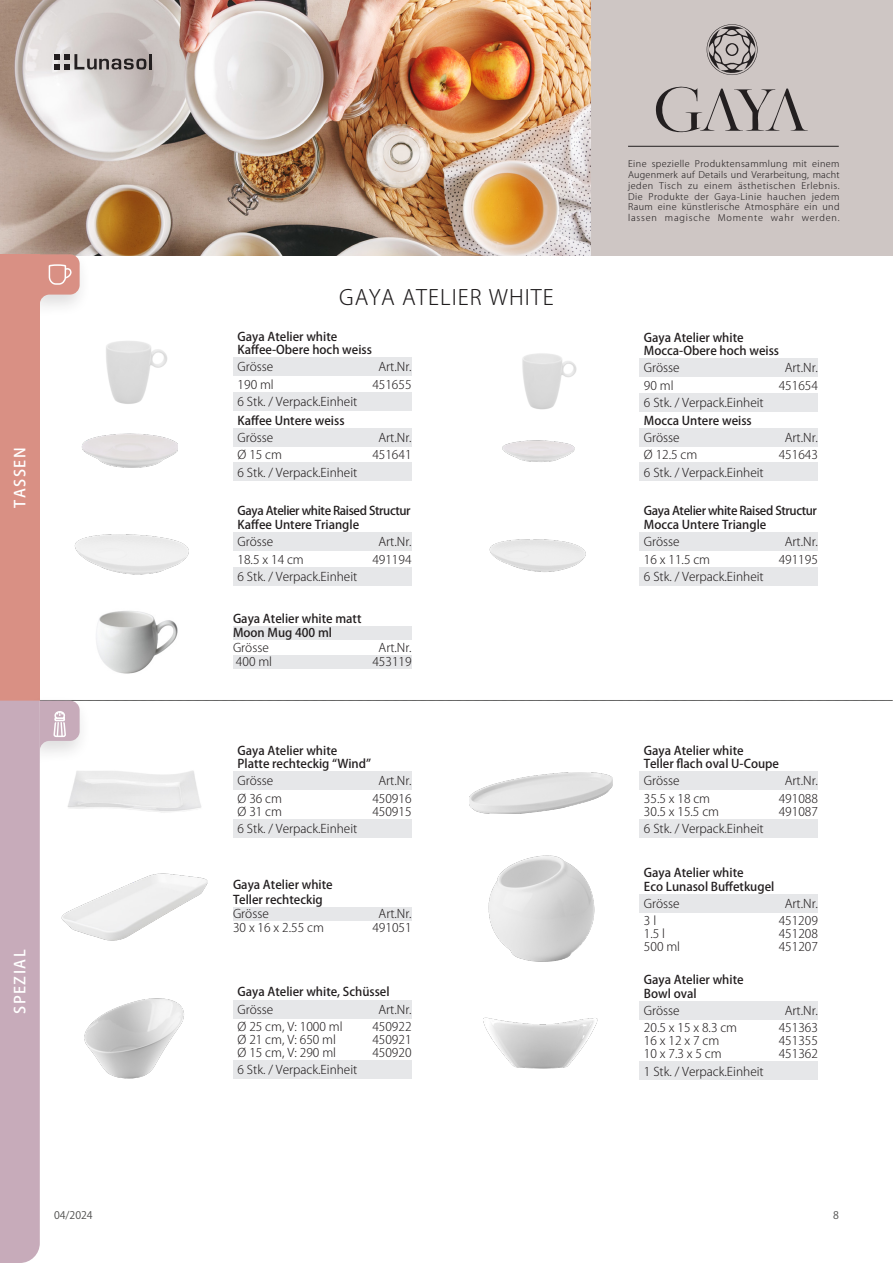
<style>
.page{position:relative;width:893px;height:1263px;background:#fff}
.page>*{position:absolute;margin:0;border:0;box-sizing:border-box;transform-origin:0 0}
.t1{font:300 21px "Koz Go Pr 6 N";letter-spacing:.05em;color:#201d1e}
.t2{font:500 15px "Koz Go Pr 6 N";letter-spacing:.1em;color:#fff}
.Even{font:300 12px "Koz Go Pr 6 N";color:#231f20}
.Even-2{font:500 12px "Koz Go Pr 6 N";color:#231f20}
.Even-3{font:500 12px/14.4px "Koz Go Pr 6 N";letter-spacing:-.03em;color:#231f20}
.Odd{font:500 12px "Koz Go Pr 6 N";color:#231f20}
.Odd-2{font:300 12px "Koz Go Pr 6 N";color:#231f20}
.t3{font:10.5px "Koz Go Pr 6 N";color:#4d4d4c}
.t4{font:300 9px/10.8px "Koz Go Pr 6 N";letter-spacing:.09em;color:#231f20;text-align:justify}
</style>
<div class="page">
<div style="left:589px;top:0;width:304px;height:255px;background:#cec6c4"></div>
<hr style="left:628px;top:146px;width:211px;height:1px;background:#231f20">
<img style="left:0;top:0;width:590px;height:255px">
<svg style="left:655px;top:86px;width:153px;height:47px"></svg>
<svg style="left:706px;top:24px;width:51px;height:51px"></svg>
<hr style="left:149px;top:54px;width:3px;height:15px;background:#231f20">
<svg style="left:54px;top:54px;width:92px;height:15px"></svg>
<div style="left:23px;top:248px;width:69px;height:74px;background:#231f20;opacity:.15"></div>
<div style="left:0;top:254px;width:40px;height:447px;background:#d99084"></div>
<svg style="left:40px;top:254px;width:40px;height:50px;background:#dea9a0"></svg>
<div style="left:23px;top:694px;width:69px;height:74px;background:#231f20;opacity:.15"></div>
<svg style="left:0;top:700px;width:893px;height:563px"></svg>
<div style="left:233px;top:532px;width:179px;height:19px;background:#e6e7e9"></div>
<div style="left:233px;top:567px;width:179px;height:18px;background:#e6e7e9"></div>
<img style="left:74px;top:534px;width:115px;height:41px">
<div style="left:639px;top:532px;width:179px;height:19px;background:#e6e7e9"></div>
<div style="left:639px;top:567px;width:179px;height:18px;background:#e6e7e9"></div>
<img style="left:489px;top:539px;width:97px;height:33px">
<div style="left:639px;top:359px;width:179px;height:18px;background:#e6e7e9"></div>
<div style="left:639px;top:393px;width:179px;height:18px;background:#e6e7e9"></div>
<img style="left:522px;top:353px;width:55px;height:57px">
<div style="left:639px;top:428px;width:179px;height:18px;background:#e6e7e9"></div>
<div style="left:639px;top:463px;width:179px;height:18px;background:#e6e7e9"></div>
<img style="left:502px;top:440px;width:72px;height:22px">
<img style="left:106px;top:341px;width:61px;height:63px">
<div style="left:233px;top:358px;width:179px;height:18px;background:#e6e7e9"></div>
<div style="left:233px;top:392px;width:179px;height:18px;background:#e6e7e9"></div>
<div style="left:233px;top:428px;width:179px;height:18px;background:#e6e7e9"></div>
<div style="left:233px;top:463px;width:179px;height:18px;background:#e6e7e9"></div>
<img style="left:82px;top:433px;width:96px;height:35px">
<div style="left:639px;top:772px;width:179px;height:18px;background:#e6e7e9"></div>
<div style="left:639px;top:819px;width:179px;height:18px;background:#e6e7e9"></div>
<img style="left:470px;top:773px;width:142px;height:41px">
<div style="left:639px;top:1001px;width:179px;height:18px;background:#e6e7e9"></div>
<div style="left:639px;top:1062px;width:179px;height:18px;background:#e6e7e9"></div>
<img style="left:480px;top:1008px;width:122px;height:65px">
<div style="left:233px;top:1000px;width:179px;height:18px;background:#e6e7e9"></div>
<div style="left:233px;top:1060px;width:179px;height:18px;background:#e6e7e9"></div>
<img style="left:80px;top:997px;width:109px;height:83px">
<img style="left:96px;top:611px;width:82px;height:63px">
<div style="left:233px;top:626px;width:179px;height:14px;background:#e6e7e9"></div>
<div style="left:233px;top:655px;width:179px;height:14px;background:#e6e7e9"></div>
<p class="t2" style="left:12px;top:507px;width:62px;rotate:-90deg">TASSEN</p>
<p class="t2" style="left:12px;top:1014px;width:66px;rotate:-90deg">SPEZIAL</p>
<p class="t4" style="left:628px;top:159px;width:213px">Eine spezielle Produktensammlung mit einem Augenmerk auf Details und Verarbeitung, macht jeden Tisch zu einem ästhetischen Erlebnis.<br>Die Produkte der Gaya-Linie hauchen jedem Raum eine künstlerische Atmosphäre ein und lassen magische Momente wahr werden.</p>
<p class="t1" style="left:339px;top:285px;width:216px">GAYA ATELIER WHITE</p>
<p class="Even-2" style="left:238px;top:330px;width:101px">Gaya Atelier white</p>
<p class="Even-2" style="left:238px;top:343px;width:136px">Kaffee-Obere hoch weiss</p>
<p class="Even-2" style="left:644px;top:331px;width:101px">Gaya Atelier white</p>
<p class="Even-2" style="left:644px;top:344px;width:137px">Mocca-Obere hoch weiss</p>
<p class="Even" style="left:238px;top:360px;width:37px">Grösse</p>
<p class="Even" style="left:378px;top:360px;width:35px">Art.Nr.</p>
<p class="Even" style="left:644px;top:361px;width:37px">Grösse</p>
<p class="Even" style="left:785px;top:361px;width:35px">Art.Nr.</p>
<p class="Even" style="left:238px;top:378px;width:38px">190 ml</p>
<p class="Even" style="left:372px;top:378px;width:41px">451655</p>
<p class="Even" style="left:238px;top:395px;width:121px">6 Stk. / Verpack.Einheit</p>
<p class="Even" style="left:644px;top:379px;width:31px">90 ml</p>
<p class="Even" style="left:779px;top:379px;width:41px">451654</p>
<p class="Even" style="left:644px;top:396px;width:121px">6 Stk. / Verpack.Einheit</p>
<p class="Even-2" style="left:238px;top:414px;width:108px">Kaffee Untere weiss</p>
<p class="Even-2" style="left:644px;top:414px;width:109px">Mocca Untere weiss</p>
<p class="Even" style="left:238px;top:431px;width:37px">Grösse</p>
<p class="Even" style="left:378px;top:431px;width:35px">Art.Nr.</p>
<p class="Even" style="left:644px;top:431px;width:37px">Grösse</p>
<p class="Even" style="left:785px;top:431px;width:35px">Art.Nr.</p>
<p class="Even" style="left:238px;top:448px;width:46px">Ø 15 cm</p>
<p class="Even" style="left:372px;top:448px;width:41px">451641</p>
<p class="Even" style="left:238px;top:465px;width:121px">6 Stk. / Verpack.Einheit</p>
<p class="Even" style="left:644px;top:448px;width:55px">Ø 12.5 cm</p>
<p class="Even" style="left:779px;top:448px;width:41px">451643</p>
<p class="Even" style="left:644px;top:465px;width:121px">6 Stk. / Verpack.Einheit</p>
<p class="Even-3" style="left:238px;top:503px;width:175px">Gaya Atelier white Raised Structur<br>Kaffee Untere Triangle</p>
<p class="Even" style="left:378px;top:535px;width:35px">Art.Nr.</p>
<p class="Even" style="left:238px;top:552px;width:68px">18.5 x 14 cm</p>
<p class="Even" style="left:372px;top:552px;width:41px">491194</p>
<p class="Even" style="left:238px;top:570px;width:121px">6 Stk. / Verpack.Einheit</p>
<p class="Even" style="left:238px;top:535px;width:37px">Grösse</p>
<p class="Even-3" style="left:644px;top:503px;width:175px">Gaya Atelier white Raised Structur<br>Mocca Untere Triangle</p>
<p class="Even" style="left:785px;top:535px;width:35px">Art.Nr.</p>
<p class="Even" style="left:644px;top:552px;width:68px">16 x 11.5 cm</p>
<p class="Even" style="left:779px;top:552px;width:41px">491195</p>
<p class="Even" style="left:644px;top:570px;width:121px">6 Stk. / Verpack.Einheit</p>
<p class="Even" style="left:644px;top:535px;width:37px">Grösse</p>
<p class="Even-2" style="left:233px;top:612px;width:130px">Gaya Atelier white matt</p>
<p class="Odd" style="left:233px;top:626px;width:100px">Moon Mug 400 ml</p>
<p class="Even" style="left:233px;top:640px;width:37px">Grösse</p>
<p class="Even" style="left:378px;top:641px;width:35px">Art.Nr.</p>
<p class="Odd-2" style="left:236px;top:655px;width:38px">400 ml</p>
<p class="Even" style="left:372px;top:655px;width:41px">453119</p>
<p class="Even-2" style="left:238px;top:744px;width:101px">Gaya Atelier white</p>
<p class="Even-2" style="left:238px;top:757px;width:135px">Platte rechteckig “Wind”</p>
<p class="Even-2" style="left:644px;top:744px;width:101px">Gaya Atelier white</p>
<p class="Even-2" style="left:644px;top:757px;width:137px">Teller flach oval U-Coupe</p>
<p class="Even" style="left:238px;top:774px;width:37px">Grösse</p>
<p class="Even" style="left:238px;top:792px;width:46px">Ø 36 cm</p>
<p class="Even" style="left:238px;top:805px;width:46px">Ø 31 cm</p>
<p class="Even" style="left:238px;top:822px;width:121px">6 Stk. / Verpack.Einheit</p>
<p class="Even" style="left:378px;top:774px;width:35px">Art.Nr.</p>
<p class="Even" style="left:372px;top:792px;width:41px">450916</p>
<p class="Even" style="left:372px;top:805px;width:41px">450915</p>
<p class="Even" style="left:644px;top:774px;width:37px">Grösse</p>
<p class="Even" style="left:644px;top:792px;width:68px">35.5 x 18 cm</p>
<p class="Even" style="left:644px;top:805px;width:77px">30.5 x 15.5 cm</p>
<p class="Even" style="left:644px;top:822px;width:121px">6 Stk. / Verpack.Einheit</p>
<p class="Even" style="left:785px;top:774px;width:35px">Art.Nr.</p>
<p class="Even" style="left:779px;top:792px;width:41px">491088</p>
<p class="Even" style="left:779px;top:805px;width:41px">491087</p>
<p class="Even-2" style="left:233px;top:878px;width:101px">Gaya Atelier white</p>
<p class="Even-2" style="left:233px;top:892px;width:91px">Teller rechteckig</p>
<p class="Odd-2" style="left:233px;top:907px;width:37px">Grösse</p>
<p class="Even" style="left:378px;top:907px;width:35px">Art.Nr.</p>
<p class="Even" style="left:233px;top:921px;width:92px">30 x 16 x 2.55 cm</p>
<p class="Even" style="left:372px;top:921px;width:41px">491051</p>
<p class="Even-2" style="left:644px;top:866px;width:101px">Gaya Atelier white</p>
<p class="Even-2" style="left:644px;top:880px;width:132px">Eco Lunasol Buffetkugel</p>
<p class="Even" style="left:644px;top:897px;width:37px">Grösse</p>
<p class="Even" style="left:644px;top:914px;width:14px">3 l</p>
<p class="Even" style="left:644px;top:927px;width:23px">1.5 l</p>
<p class="Even" style="left:644px;top:940px;width:38px">500 ml</p>
<p class="Even" style="left:785px;top:897px;width:35px">Art.Nr.</p>
<p class="Even" style="left:779px;top:914px;width:41px">451209</p>
<p class="Even" style="left:779px;top:927px;width:41px">451208</p>
<p class="Even" style="left:779px;top:940px;width:41px">451207</p>
<p class="Even-2" style="left:238px;top:984px;width:153px">Gaya Atelier white, Schüssel</p>
<p class="Even" style="left:378px;top:1002px;width:35px">Art.Nr.</p>
<p class="Even" style="left:372px;top:1020px;width:41px">450922</p>
<p class="Even" style="left:372px;top:1033px;width:41px">450921</p>
<p class="Even" style="left:372px;top:1046px;width:41px">450920</p>
<p class="Even" style="left:238px;top:1002px;width:37px">Grösse</p>
<p class="Even" style="left:238px;top:1020px;width:106px">Ø 25 cm, V: 1000 ml</p>
<p class="Even" style="left:238px;top:1033px;width:100px">Ø 21 cm, V: 650 ml</p>
<p class="Even" style="left:238px;top:1046px;width:100px">Ø 15 cm, V: 290 ml</p>
<p class="Even" style="left:238px;top:1063px;width:121px">6 Stk. / Verpack.Einheit</p>
<p class="Even-2" style="left:644px;top:973px;width:101px">Gaya Atelier white</p>
<p class="Even-2" style="left:644px;top:987px;width:54px">Bowl oval</p>
<p class="Even" style="left:644px;top:1004px;width:37px">Grösse</p>
<p class="Even" style="left:644px;top:1021px;width:95px">20.5 x 15 x 8.3 cm</p>
<p class="Even" style="left:644px;top:1034px;width:77px">16 x 12 x 7 cm</p>
<p class="Even" style="left:644px;top:1047px;width:79px">10 x 7.3 x 5 cm</p>
<p class="Even" style="left:644px;top:1064px;width:121px">1 Stk. / Verpack.Einheit</p>
<p class="Even" style="left:785px;top:1004px;width:35px">Art.Nr.</p>
<p class="Even" style="left:779px;top:1021px;width:41px">451363</p>
<p class="Even" style="left:779px;top:1034px;width:41px">451355</p>
<p class="Even" style="left:779px;top:1047px;width:41px">451362</p>
<p class="t3" style="left:54px;top:1209px;width:40px">04/2024</p>
<p class="t3" style="left:833px;top:1209px;width:7px">8</p>
</div>
